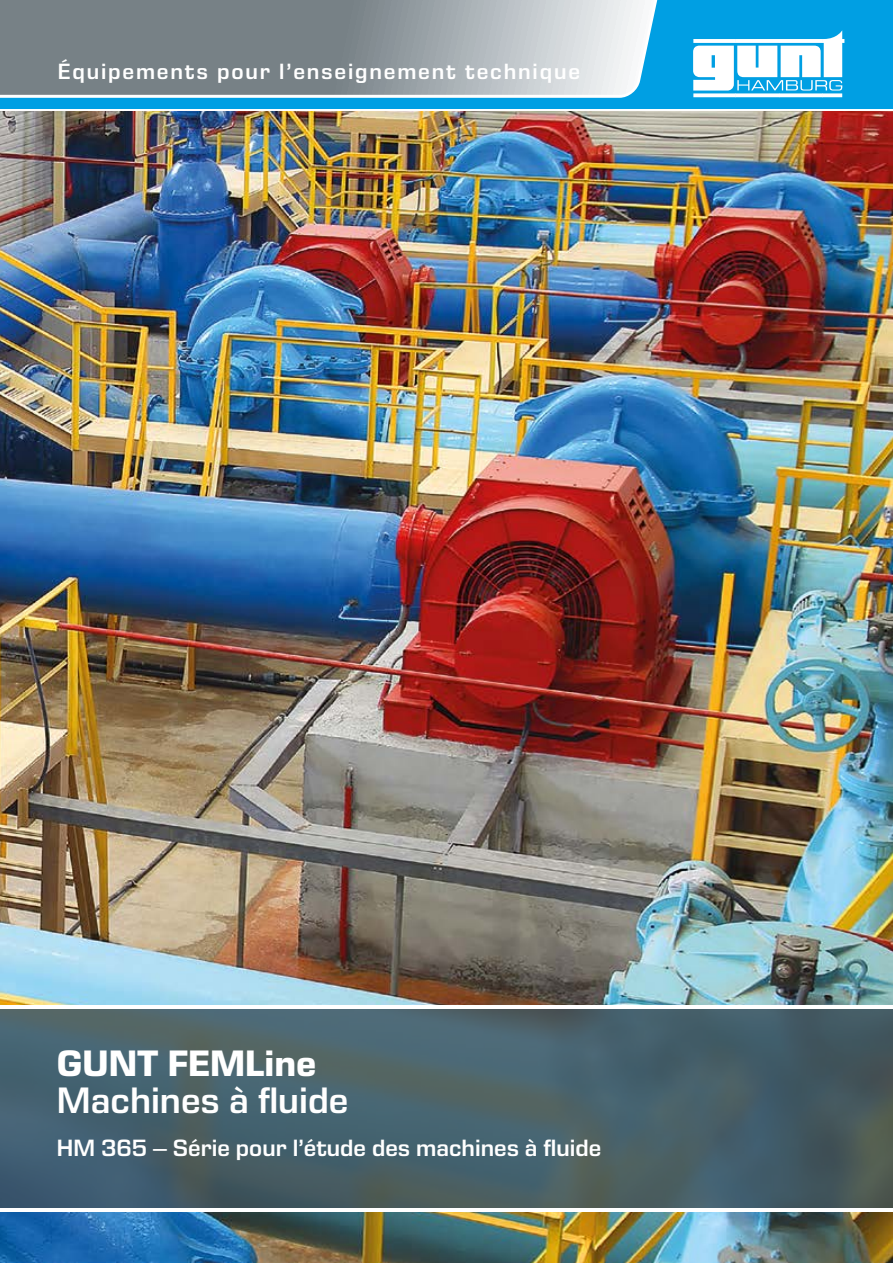
<style>
.page{position:relative;width:893px;height:1263px;background:#fff}
.page>*{position:absolute;margin:0;border:0;box-sizing:border-box;transform-origin:0 0}
.t1{font:700 93px "gunt 2 E Symbol";color:#fff}
.t2{font:600 37.5px "Eurostile Next LT Pro";color:#fff}
.t3{font:700 37.5px "Eurostile Next LT Pro";color:#fff}
.t4{font:600 24px "Eurostile Next LT Pro";color:#fff}
.t5{font:600 22.5px "Eurostile Next LT Pro";letter-spacing:.08em;color:#fff}
</style>
<div class="page">
<img style="left:0;top:111px;width:893px;height:1152px">
<img style="left:0;top:1009px;width:893px;height:200px">
<hr style="left:0;top:1006px;width:893px;height:3px;background:#fff">
<hr style="left:0;top:1209px;width:893px;height:3px;background:#fff">
<div style="left:0;top:0;width:893px;height:108px;background:#009fe3"></div>
<svg style="left:0;top:0;width:658px;height:98px;background:#95a0a6"></svg>
<p class="t5" style="left:58px;top:59px;width:524px">Équipements pour l’enseignement technique</p>
<h1 class="t1" style="left:735px;top:18px;width:116px">◆■▼</h1>
<h2 class="t3" style="left:57px;top:1042px;width:261px">GUNT FEMLine</h2>
<h2 class="t2" style="left:57px;top:1080px;width:293px">Machines à fluide</h2>
<p class="t4" style="left:57px;top:1134px;width:546px">HM 365 – Série pour l’étude des machines à fluide</p>
</div>
